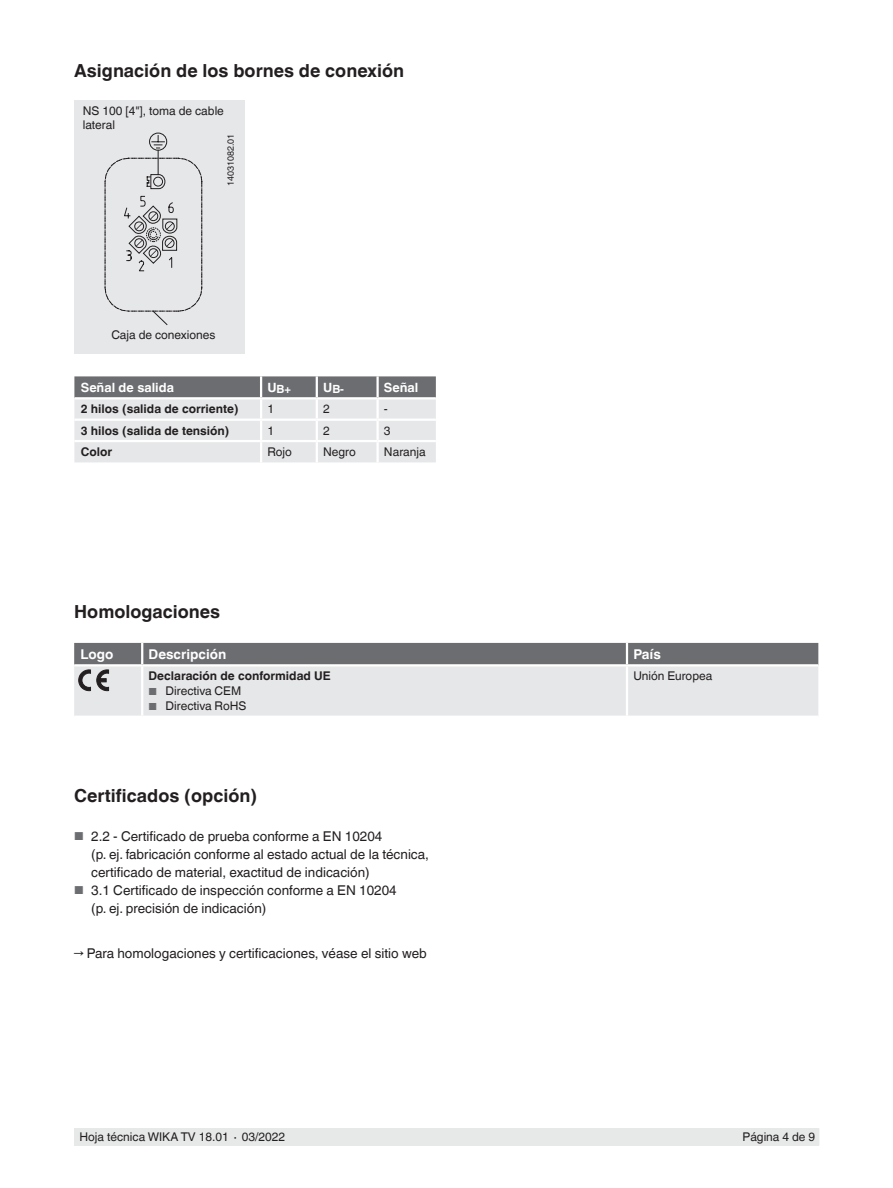
<style>
.page{position:relative;width:893px;height:1188px;background:#fff}
.page>*{position:absolute;margin:0;border:0;box-sizing:border-box;transform-origin:0 0}
.t1{font:700 18px "Helvetica World";color:#231f20}
.t2{font:13.5px/18px "Helvetica World";color:#231f20}
.t3{font:700 13.5px "Helvetica World";color:#fff}
.t4{font:700 12.75px "Helvetica World";color:#fff}
.t5{font:12px/13.5px "Helvetica World";color:#231f20}
.t6{font:700 12px "Helvetica World";color:#231f20}
.t7{font:700 11.25px "Helvetica World";color:#fff}
.t8{font:9px "Helvetica World";color:#231f20}
.s1{font-size:12.75px}
.s2{font-size:10.2px;color:#6c6d70}
.s3{font-size:11.55px;color:#6c6d70}
</style>
<div class="page">
<div style="left:75px;top:1128px;width:744px;height:17px;background:#e7e9e8"></div>
<div style="left:74px;top:100px;width:170px;height:253px;background:#e6e7e9"></div>
<svg style="left:105px;top:133px;width:98px;height:192px"></svg>
<svg style="left:74px;top:376px;width:362px;height:86px;background:#c8c9cc"></svg>
<hr style="left:378px;top:419px;width:58px;height:2px;background:#fff">
<hr style="left:376px;top:421px;width:3px;height:19px;background:#fff">
<hr style="left:74px;top:440px;width:187px;height:2px;background:#fff">
<hr style="left:261px;top:440px;width:56px;height:2px;background:#fff">
<hr style="left:260px;top:442px;width:2px;height:20px;background:#fff">
<hr style="left:317px;top:440px;width:61px;height:2px;background:#fff">
<hr style="left:316px;top:442px;width:2px;height:20px;background:#fff">
<hr style="left:378px;top:440px;width:58px;height:2px;background:#fff">
<hr style="left:376px;top:442px;width:3px;height:20px;background:#fff">
<hr style="left:74px;top:397px;width:187px;height:2px;background:#fff">
<hr style="left:261px;top:397px;width:56px;height:2px;background:#fff">
<hr style="left:317px;top:397px;width:61px;height:2px;background:#fff">
<hr style="left:378px;top:397px;width:58px;height:2px;background:#fff">
<svg style="left:74px;top:643px;width:744px;height:73px;background:#c2c3c5"></svg>
<h1 class="t1" style="left:74px;top:60px;width:331px">Asignación de los bornes de conexión</h1>
<p class="t5" style="left:83px;top:105px;width:143px">NS 100 [4"], toma de cable lateral</p>
<p class="t8" style="left:226px;top:186px;width:54px;rotate:-90deg">14031082.01</p>
<p class="t5" style="left:111px;top:328px;width:106px">Caja de conexiones</p>
<p class="t4" style="left:81px;top:380px;width:95px">Señal de salida</p>
<p class="t7" style="left:267px;top:383px;width:25px"><span class="s1">U</span>B+</p>
<p class="t7" style="left:323px;top:383px;width:22px"><span class="s1">U</span>B-</p>
<p class="t4" style="left:384px;top:380px;width:36px">Señal</p>
<p class="t6" style="left:81px;top:402px;width:159px">2 hilos (salida de corriente)</p>
<p class="t5" style="left:267px;top:402px;width:8px">1</p>
<p class="t5" style="left:323px;top:402px;width:8px">2</p>
<p class="t5" style="left:384px;top:402px;width:5px">-</p>
<p class="t6" style="left:81px;top:424px;width:150px">3 hilos (salida de tensión)</p>
<p class="t5" style="left:267px;top:424px;width:8px">1</p>
<p class="t5" style="left:323px;top:424px;width:8px">2</p>
<p class="t5" style="left:384px;top:424px;width:8px">3</p>
<p class="t6" style="left:81px;top:445px;width:33px">Color</p>
<p class="t5" style="left:267px;top:445px;width:26px">Rojo</p>
<p class="t5" style="left:323px;top:445px;width:34px">Negro</p>
<p class="t5" style="left:384px;top:445px;width:43px">Naranja</p>
<h1 class="t1" style="left:74px;top:601px;width:148px">Homologaciones</h1>
<p class="t3" style="left:81px;top:646px;width:34px">Logo</p>
<p class="t3" style="left:149px;top:646px;width:79px">Descripción</p>
<p class="t3" style="left:633px;top:646px;width:29px">País</p>
<p class="t6" style="left:149px;top:669px;width:184px">Declaración de conformidad UE</p>
<p class="t5" style="left:149px;top:684px;width:94px"><span class="s2">■</span> Directiva CEM</p>
<p class="t5" style="left:149px;top:699px;width:99px"><span class="s2">■</span> Directiva RoHS</p>
<p class="t5" style="left:633px;top:669px;width:81px">Unión Europea</p>
<h1 class="t1" style="left:74px;top:785px;width:184px">Certificados (opción)</h1>
<p class="t2" style="left:91px;top:827px;width:339px;text-indent:-17px"><span class="s3">■</span> 2.2 - Certificado de prueba conforme a EN 10204<br>(p. ej. fabricación conforme al estado actual de la técnica, certificado de material, exactitud de indicación)</p>
<p class="t2" style="left:91px;top:881px;width:307px;text-indent:-17px"><span class="s3">■</span> 3.1 Certificado de inspección conforme a EN 10204 (p. ej. precisión de indicación)</p>
<p class="t2" style="left:74px;top:944px;width:354px">→ Para homologaciones y certificaciones, véase el sitio web</p>
<p class="t5" style="left:80px;top:1130px;width:207px">Hoja técnica WIKA TV 18.01 ∙ 03/2022</p>
<p class="t5" style="left:743px;top:1130px;width:74px">Página 4 de 9</p>
</div>
